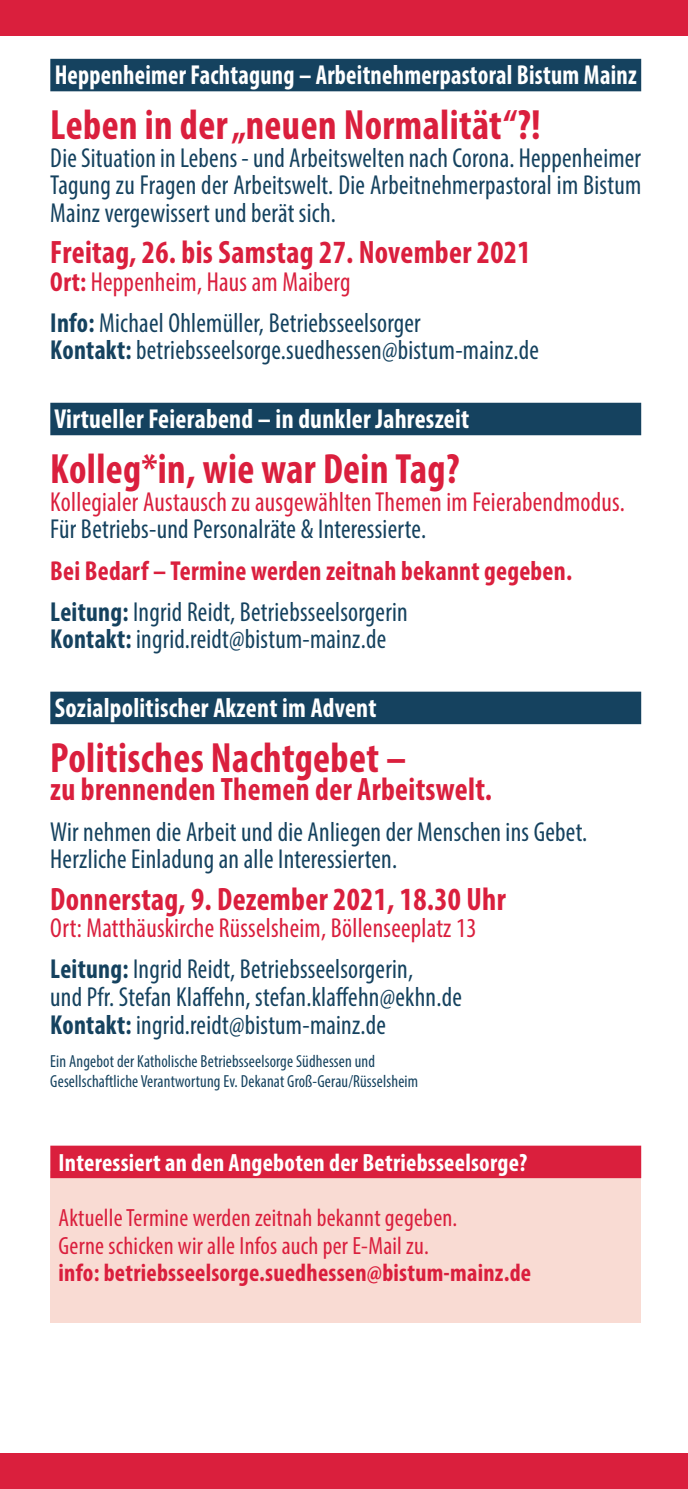
<style>
.page{position:relative;width:688px;height:1489px;background:#fff}
.page>*{position:absolute;margin:0;border:0;box-sizing:border-box;transform-origin:0 0}
.t1{font:700 condensed 42.5px "Myriad Pro";letter-spacing:.01em;color:#da1f3d;scale:.95 1}
.t2{font:700 condensed 32.5px "Myriad Pro";letter-spacing:.01em;color:#da1f3d;scale:.95 1}
.t3{font:condensed 27.5px/27.5px "Myriad Pro";letter-spacing:.01em;color:#15425f;scale:.95 1}
.t4{font:condensed 27.5px/41.2px "Myriad Pro";letter-spacing:.01em;color:#da1f3d;scale:.95 1}
.t5{font:700 condensed 27.5px/41.2px "Myriad Pro";letter-spacing:.01em;color:#da1f3d;scale:.95 1}
.t6{font:700 condensed 27.5px "Myriad Pro";letter-spacing:.01em;color:#fff;scale:.95 1}
.t7{font:700 condensed 27.5px "Myriad Pro";letter-spacing:.01em;color:#fff;scale:.9 1}
.t8{font:condensed 25px/27.5px "Myriad Pro";letter-spacing:.01em;color:#da1f3d}
.t9{font:700 condensed 25px "Myriad Pro";letter-spacing:.01em;color:#da1f3d}
.t10{font:700 condensed 25px "Myriad Pro";letter-spacing:.01em;color:#fff}
.t11{font:condensed 17.5px/20px "Myriad Pro";letter-spacing:.01em;color:#15425f;scale:.95 1}
.s1{font-weight:700;color:#da1f3d}
.s2{color:#da1f3d}
.s3{font-weight:700}
.s4{color:#15425f}
.s5{font-weight:400;color:#15425f}
.s6{font-weight:700;color:#15425f}
</style>
<div class="page">
<div style="left:0;top:0;width:687px;height:35px;background:#da1f3d"></div>
<div style="left:0;top:1453px;width:687px;height:35px;background:#da1f3d"></div>
<div style="left:50px;top:1170px;width:591px;height:152px;background:#f9dbd3"></div>
<div style="left:50px;top:59px;width:591px;height:32px;background:#15425f"></div>
<div style="left:50px;top:403px;width:591px;height:32px;background:#15425f"></div>
<div style="left:50px;top:691px;width:591px;height:33px;background:#15425f"></div>
<div style="left:50px;top:1145px;width:591px;height:33px;background:#da1f3d"></div>
<p class="t7" style="left:55px;top:58px;width:648px">Heppenheimer Fachtagung – Arbeitnehmerpastoral Bistum Mainz</p>
<h1 class="t1" style="left:50px;top:98px;width:517px">Leben in der „neuen Normalität“?!</h1>
<p class="t3" style="left:50px;top:144px;width:623px;text-align:justify">Die Situation in Lebens - und Arbeitswelten nach Corona. Heppenheimer Tagung zu Fragen der Arbeitswelt. Die Arbeitnehmerpastoral im Bistum Mainz vergewissert und berät sich.</p>
<p class="t2" style="left:50px;top:232px;width:507px">Freitag, 26. bis Samstag 27. November 2021</p>
<p class="t3" style="left:50px;top:260px;width:391px;line-height:41.2px"><span class="s1">Ort:</span> <span class="s2">Heppenheim, Haus am Maiberg<br></span><span class="s3">Info:</span> Michael Ohlemüller, Betriebsseelsorger</p>
<p class="t3" style="left:50px;top:336px;width:516px"><span class="s3">Kontakt:</span> betriebsseelsorge.suedhessen@bistum-mainz.de</p>
<p class="t6" style="left:54px;top:402px;width:438px">Virtueller Feierabend – in dunkler Jahreszeit</p>
<h1 class="t1" style="left:50px;top:442px;width:432px">Kolleg*in, wie war Dein Tag?</h1>
<p class="t4" style="left:50px;top:480px;width:606px">Kollegialer Austausch zu ausgewählten Themen im Feierabendmodus.</p>
<p class="t3" style="left:50px;top:515px;width:397px">Für Betriebs-und Personalräte &amp; Interessierte.</p>
<p class="t5" style="left:50px;top:549px;width:550px">Bei Bedarf – Termine werden zeitnah bekannt gegeben.<br><span class="s4">Leitung:</span> <span class="s5">Ingrid Reidt, Betriebsseelsorgerin</span></p>
<p class="t3" style="left:50px;top:625px;width:355px"><span class="s3">Kontakt:</span> ingrid.reidt@bistum-mainz.de</p>
<p class="t6" style="left:55px;top:690px;width:340px">Sozialpolitischer Akzent im Advent</p>
<h1 class="t1" style="left:50px;top:731px;width:376px">Politisches Nachtgebet –</h1>
<p class="t2" style="left:50px;top:768px;width:466px">zu brennenden Themen der Arbeitswelt.</p>
<p class="t3" style="left:50px;top:817px;width:566px">Wir nehmen die Arbeit und die Anliegen der Menschen ins Gebet.<br>Herzliche Einladung an alle Interessierten.</p>
<p class="t2" style="left:50px;top:878px;width:481px">Donnerstag, 9. Dezember 2021, 18.30 Uhr</p>
<p class="t4" style="left:50px;top:907px;width:450px">Ort: Matthäuskirche Rüsselsheim, Böllenseeplatz 13<br><span class="s6">Leitung:</span> <span class="s4">Ingrid Reidt, Betriebsseelsorgerin,</span></p>
<p class="t3" style="left:50px;top:982px;width:434px">und Pfr. Stefan Klaffehn, stefan.klaffehn@ekhn.de<br><span class="s3">Kontakt:</span> ingrid.reidt@bistum-mainz.de</p>
<p class="t11" style="left:50px;top:1051px;width:388px">Ein Angebot der Katholische Betriebsseelsorge Südhessen und<br>Gesellschaftliche Verantwortung Ev. Dekanat Groß-Gerau/Rüsselsheim</p>
<p class="t10" style="left:59px;top:1146px;width:470px">Interessiert an den Angeboten der Betriebsseelsorge?</p>
<p class="t8" style="left:58px;top:1203px;width:400px">Aktuelle Termine werden zeitnah bekannt gegeben.<br>Gerne schicken wir alle Infos auch per E-Mail zu.</p>
<p class="t9" style="left:59px;top:1256px;width:474px">info: betriebsseelsorge.suedhessen@bistum-mainz.de</p>
</div>
